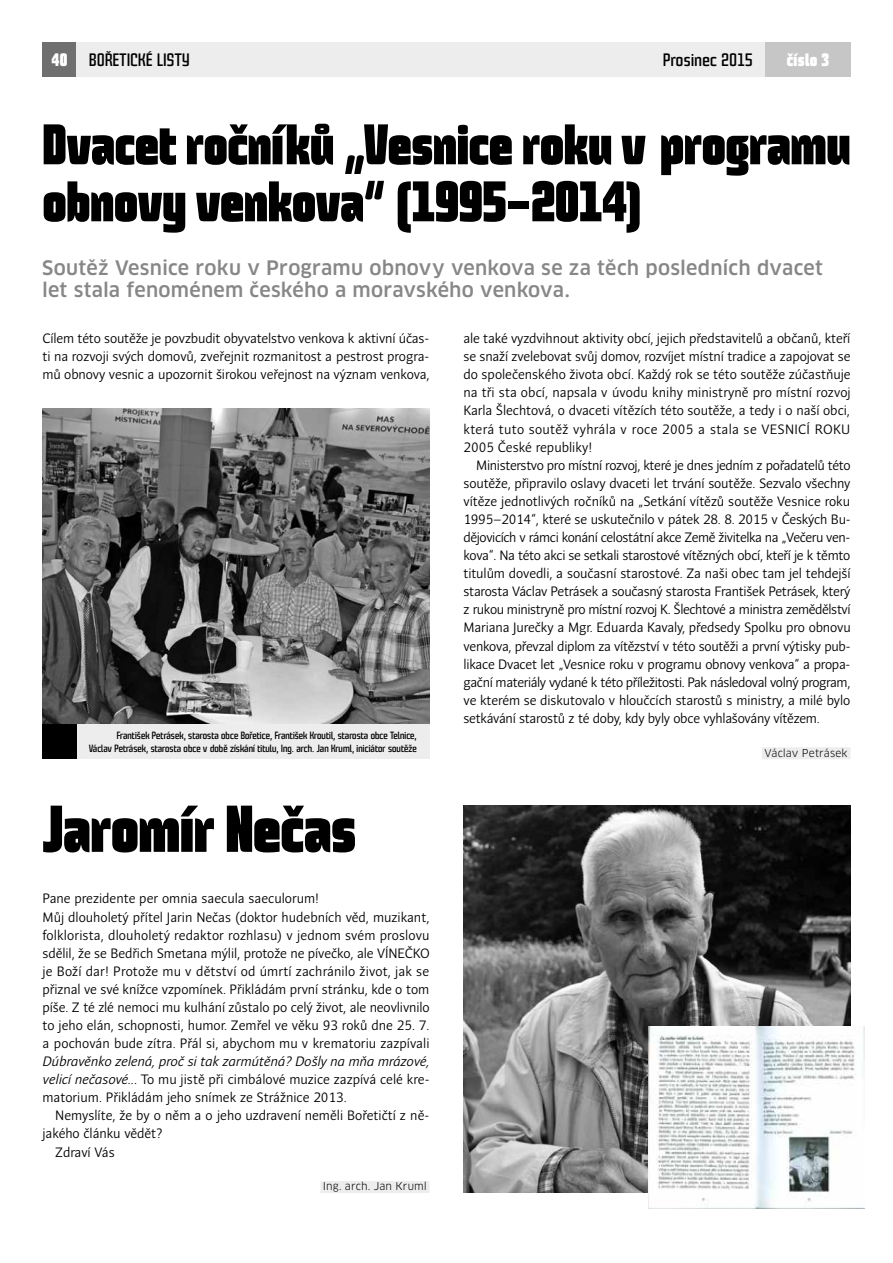
<style>
.page{position:relative;width:893px;height:1263px;background:#fff}
.page>*{position:absolute;margin:0;border:0;box-sizing:border-box;transform-origin:0 0}
.t1{font:700 66px "Fenix 23";letter-spacing:-.005em;color:#000}
.t2{font:700 57px/57px "Fenix 23";letter-spacing:-.005em;color:#000}
.t3{font:500 19.5px/21.5px "Clan";letter-spacing:.01em;color:#878787}
.t4{font:18px "Fenix 23";letter-spacing:.025em;color:#000}
.t5{font:700 18px "Fenix 23";letter-spacing:.025em;color:#fff}
.t6{font:13.5px/18.1px "Andulka Sans";color:#000;text-align:justify}
.t7{font:10.5px/12.8px "Fenix 23";letter-spacing:.01em;color:#000;text-align:right}
.t8{font:10.5px "Clan";letter-spacing:.01em;color:#000}
.s1{font-weight:700;color:#fff}
.s2{font-family:"Fenix 22";color:#ededed}
.s3{font-style:italic}
</style>
<div class="page">
<div style="left:43px;top:43px;width:34px;height:34px;background:#706f6f"></div>
<div style="left:765px;top:43px;width:85px;height:34px;background:#c6c6c6"></div>
<div style="left:77px;top:43px;width:688px;height:34px;background:#ededed"></div>
<div style="left:762px;top:747px;width:88px;height:12px;background:#ededed"></div>
<div style="left:320px;top:1181px;width:109px;height:12px;background:#ededed"></div>
<img style="left:43px;top:408px;width:386px;height:317px">
<img style="left:463px;top:806px;width:387px;height:386px">
<div style="left:77px;top:725px;width:352px;height:34px;background:#ededed"></div>
<div style="left:43px;top:725px;width:34px;height:34px;background:#000"></div>
<img style="left:649px;top:1026px;width:215px;height:183px">
<h3 class="t4" style="left:52px;top:51px;width:139px"><span class="s1">40</span> BOŘETICKÉ LISTY</h3>
<h3 class="t4" style="left:663px;top:51px;width:91px">Prosinec 2015</h3>
<h3 class="t5" style="left:787px;top:50px;width:44px">číslo 3</h3>
<h2 class="t2" style="left:43px;top:118px;width:809px">Dvacet ročníků „Vesnice roku v programu obnovy venkova“ (1995–2014)</h2>
<h3 class="t3" style="left:42px;top:257px;width:782px">Soutěž Vesnice roku v Programu obnovy venkova se za těch posledních dvacet let stala fenoménem českého a moravského venkova.</h3>
<p class="t6" style="left:43px;top:329px;width:389px">Cílem této soutěže je povzbudit obyvatelstvo venkova k aktivní účas&shy;ti na rozvoji svých domovů, zveřejnit rozmanitost a pestrost progra&shy;mů obnovy vesnic a upozornit širokou veřejnost na význam venkova,</p>
<p class="t6" style="left:463px;top:329px;width:389px">ale také vyzdvihnout aktivity obcí, jejich představitelů a občanů, kteří se snaží zvelebovat svůj domov, rozvíjet místní tradice a zapojovat se do společenského života obcí. Každý rok se této soutěže zúčastňuje na tři sta obcí, napsala v úvodu knihy ministryně pro místní rozvoj Karla Šlechtová, o dvaceti vítězích této soutěže, a tedy i o naší obci, která tuto soutěž vyhrála v roce 2005 a stala se VESNICÍ ROKU 2005 České republiky!</p>
<p class="t6" style="left:463px;top:456px;width:389px;text-indent:13px">Ministerstvo pro místní rozvoj, které je dnes jedním z pořadatelů této soutěže, připravilo oslavy dvaceti let trvání soutěže. Sezvalo všechny vítěze jednotlivých ročníků na „Setkání vítězů soutěže Vesnice roku 1995–2014“, které se uskutečnilo v pátek 28. 8. 2015 v Českých Bu&shy;dějovicích v rámci konání celostátní akce Země živitelka na „Večeru ven&shy;kova“. Na této akci se setkali starostové vítězných obcí, kteří je k těmto titulům dovedli, a současní starostové. Za naši obec tam jel tehdejší starosta Václav Petrásek a současný starosta František Petrásek, který z rukou ministryně pro místní rozvoj K. Šlechtové a ministra zemědělství Mariana Jurečky a Mgr. Eduarda Kavaly, předsedy Spolku pro obnovu venkova, převzal diplom za vítězství v této soutěži a první výtisky pub&shy;likace Dvacet let „Vesnice roku v programu obnovy venkova“ a propa&shy;gační materiály vydané k této příležitosti. Pak následoval volný program, ve kterém se diskutovalo v hloučcích starostů s ministry, a milé bylo setkávání starostů z té doby, kdy byly obce vyhlašovány vítězem.</p>
<p class="t8" style="left:764px;top:746px;width:88px">Václav Petrásek<span class="s2">i</span></p>
<p class="t7" style="left:89px;top:729px;width:329px">František Petrásek, starosta obce Bořetice, František Kroutil, starosta obce Telnice,<br>Václav Petrásek, starosta obce v době získání titulu, Ing. arch. Jan Kruml, iniciátor soutěže</p>
<h1 class="t1" style="left:43px;top:795px;width:315px">Jaromír Nečas</h1>
<p class="t6" style="left:43px;top:890px;width:389px;text-align:left">Pane prezidente per omnia saecula saeculorum!<br>Můj dlouholetý přítel Jarin Nečas (doktor hudebních věd, muzikant, folklorista, dlouholetý redaktor rozhlasu) v jednom svém proslovu sdělil, že se Bedřich Smetana mýlil, protože ne pívečko, ale VÍNEČKO je Boží dar! Protože mu v dětství od úmrtí zachránilo život, jak se přiznal ve své knížce vzpomínek. Přikládám první stránku, kde o tom píše. Z té zlé nemoci mu kulhání zůstalo po celý život, ale neovlivnilo to jeho elán, schopnosti, humor. Zemřel ve věku 93 roků dne 25. 7. a pochován bude zítra. Přál si, abychom mu v krematoriu zazpívali</p>
<p class="t6" style="left:43px;top:1052px;width:389px"><span class="s3">Dúbravěnko zelená, proč si tak zarmútěná? Došly na mňa mrázové, velicí nečasové..</span>. To mu jistě při cimbálové muzice zazpívá celé kre&shy;matorium. Přikládám jeho snímek ze Strážnice 2013.</p>
<p class="t6" style="left:55px;top:1107px;width:375px">Nemyslíte, že by o něm a o jeho uzdravení neměli Bořetičtí z ně-</p>
<p class="t6" style="left:43px;top:1125px;width:122px">jakého článku vědět?</p>
<p class="t6" style="left:55px;top:1143px;width:61px">Zdraví Vás</p>
<p class="t8" style="left:323px;top:1180px;width:108px">Ing. arch. Jan Kruml<span class="s2">i</span></p>
</div>
